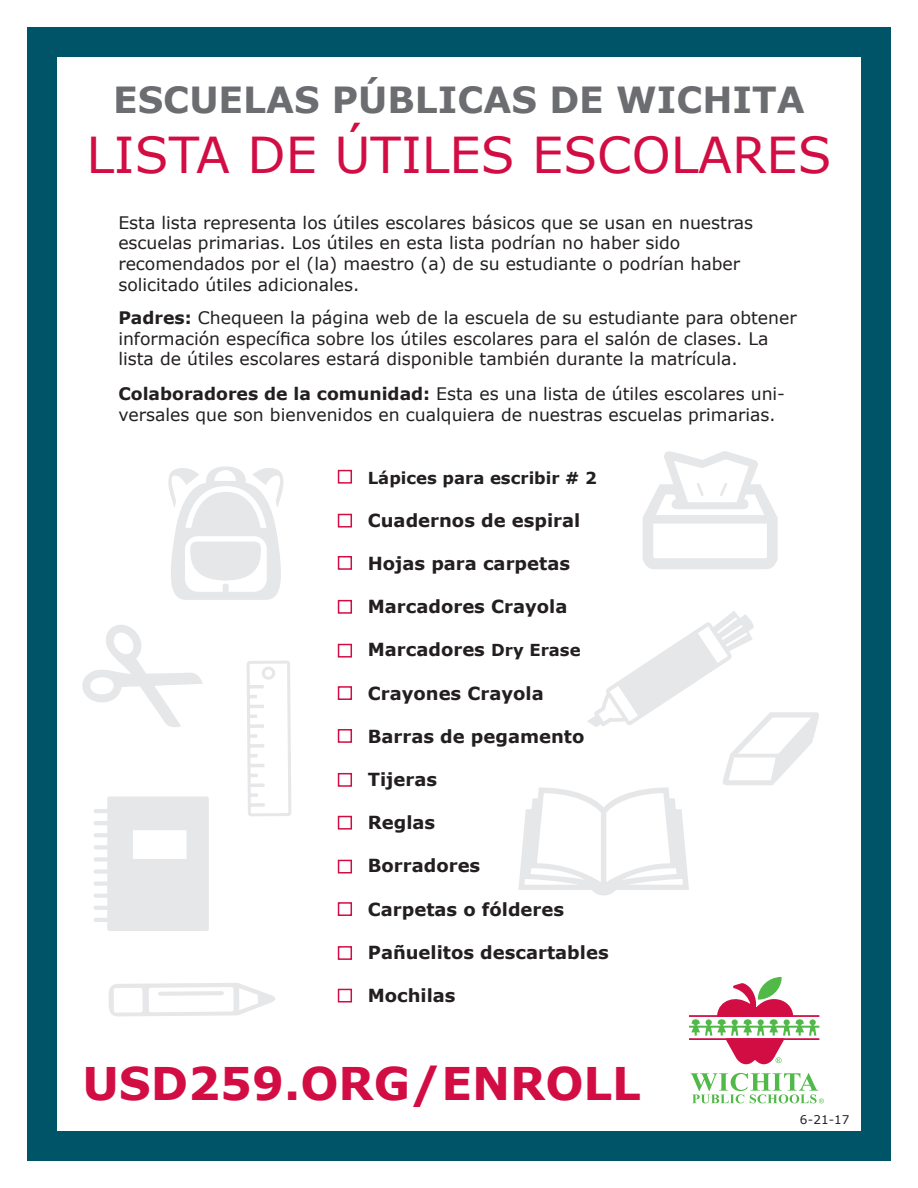
<style>
.page{position:relative;width:918px;height:1188px;background:#fff}
.page>*{position:absolute;margin:0;border:0;box-sizing:border-box;transform-origin:0 0}
.t1{font:49.5px "Verdana";color:#d20d44}
.t2{font:700 45px "Verdana";color:#d20d44}
.t3{font:700 36px "Verdana";color:#6c6d70}
.t4{font:700 18px "Verdana";color:#231f20}
.t5{font:17.25px/20.7px "Verdana";color:#231f20}
.t6{font:700 16.5px "Verdana";color:#231f20}
.t7{font:12px "Verdana";color:#231f20}
.s1{font-weight:700}
.s2{font-size:16.5px}
</style>
<div class="page">
<div style="left:27px;top:27px;width:864px;height:1134px;border:30px solid #005467"></div>
<svg style="left:758px;top:977px;width:24px;height:23px"></svg>
<svg style="left:689px;top:983px;width:130px;height:82px"></svg>
<svg style="left:690px;top:1073px;width:134px;height:30px"></svg>
<div style="left:338px;top:470px;width:14px;height:14px;border:2px solid #d20d44"></div>
<div style="left:338px;top:514px;width:14px;height:14px;border:2px solid #d20d44"></div>
<div style="left:338px;top:556px;width:14px;height:14px;border:2px solid #d20d44"></div>
<div style="left:338px;top:600px;width:14px;height:14px;border:2px solid #d20d44"></div>
<div style="left:338px;top:644px;width:14px;height:14px;border:2px solid #d20d44"></div>
<div style="left:338px;top:686px;width:14px;height:14px;border:2px solid #d20d44"></div>
<div style="left:338px;top:729px;width:14px;height:14px;border:2px solid #d20d44"></div>
<div style="left:338px;top:773px;width:14px;height:14px;border:2px solid #d20d44"></div>
<div style="left:338px;top:816px;width:14px;height:14px;border:2px solid #d20d44"></div>
<div style="left:338px;top:860px;width:14px;height:14px;border:2px solid #d20d44"></div>
<div style="left:338px;top:902px;width:14px;height:14px;border:2px solid #d20d44"></div>
<div style="left:338px;top:946px;width:14px;height:14px;border:2px solid #d20d44"></div>
<div style="left:338px;top:989px;width:14px;height:14px;border:2px solid #d20d44"></div>
<svg style="left:168px;top:466px;width:116px;height:134px"></svg>
<svg style="left:94px;top:796px;width:115px;height:135px"></svg>
<svg style="left:643px;top:451px;width:135px;height:118px"></svg>
<svg style="left:82px;top:625px;width:121px;height:102px"></svg>
<svg style="left:109px;top:983px;width:166px;height:34px"></svg>
<svg style="left:247px;top:661px;width:44px;height:155px"></svg>
<svg style="left:518px;top:611px;width:301px;height:285px"></svg>
<p class="t3" style="left:113px;top:75px;width:693px">ESCUELAS PÚBLICAS DE WICHITA</p>
<p class="t1" style="left:86px;top:121px;width:747px">LISTA DE ÚTILES ESCOLARES</p>
<p class="t5" style="left:118px;top:212px;width:636px">Esta lista representa los útiles escolares básicos que se usan en nuestras escuelas primarias. Los útiles en esta lista podrían no haber sido recomendados por el (la) maestro (a) de su estudiante o podrían haber solicitado útiles adicionales.</p>
<p class="t5" style="left:118px;top:307px;width:680px"><span class="s1">Padres:</span> Chequeen la página web de la escuela de su estudiante para obtener información específica sobre los útiles escolares para el salón de clases. La lista de útiles escolares estará disponible también durante la matrícula.</p>
<p class="t5" style="left:118px;top:384px;width:668px"><span class="s1">Colaboradores de la comunidad:</span> Esta es una lista de útiles escolares uni&shy;versales que son bienvenidos en cualquiera de nuestras escuelas primarias<span class="s2">.</span></p>
<p class="t6" style="left:368px;top:466px;width:231px">Lápices para escribir # 2</p>
<p class="t4" style="left:368px;top:507px;width:214px">Cuadernos de espiral</p>
<p class="t4" style="left:368px;top:551px;width:204px">Hojas para carpetas</p>
<p class="t4" style="left:368px;top:594px;width:201px">Marcadores Crayola</p>
<p class="t4" style="left:368px;top:637px;width:214px">Marcadores <span class="s2">Dry Erase</span></p>
<p class="t4" style="left:368px;top:680px;width:177px">Crayones Crayola</p>
<p class="t4" style="left:368px;top:723px;width:218px">Barras de pegamento</p>
<p class="t4" style="left:368px;top:767px;width:71px">Tijeras</p>
<p class="t4" style="left:368px;top:810px;width:69px">Reglas</p>
<p class="t4" style="left:368px;top:853px;width:114px">Borradores</p>
<p class="t4" style="left:368px;top:896px;width:198px">Carpetas o fólderes</p>
<p class="t4" style="left:368px;top:939px;width:242px">Pañuelitos descartables</p>
<p class="t4" style="left:368px;top:983px;width:89px">Mochilas</p>
<p class="t2" style="left:82px;top:1052px;width:560px">USD259.ORG/ENROLL</p>
<p class="t7" style="left:800px;top:1112px;width:51px">6-21-17</p>
</div>
